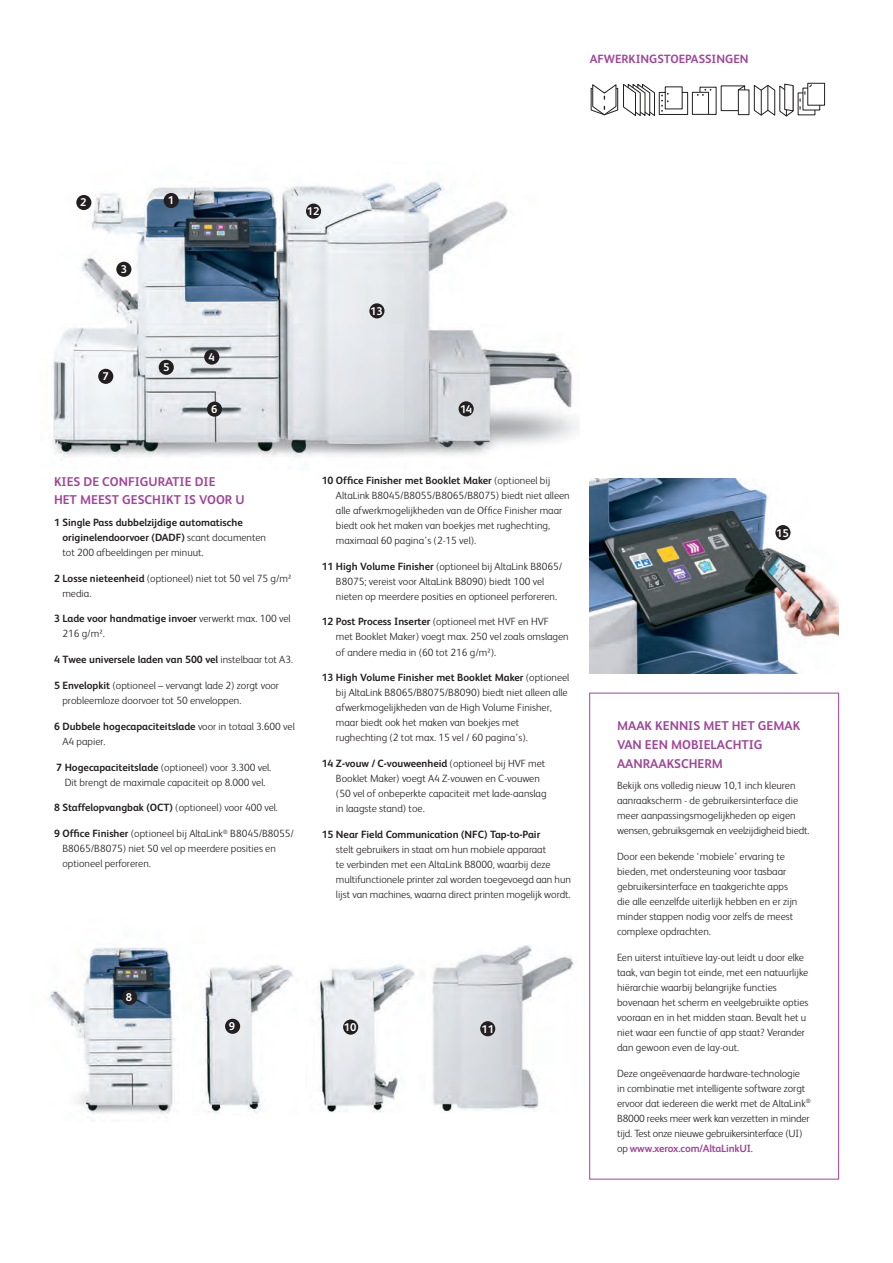
<style>
.page{position:relative;width:893px;height:1263px;background:#fff}
.page>*{position:absolute;margin:0;border:0;box-sizing:border-box;transform-origin:0 0}
.t1{font:700 12.75px/18.8px "Xerox Sans";color:#a14599}
.t2{font:700 12px "Xerox Sans";color:#a14599}
.t3{font:700 11.25px "Xerox Sans";color:#fff}
.t4{font:300 10.5px/15px "Xerox Sans";color:#231f20}
.t5{font:700 10.5px/15px "Xerox Sans";color:#231f20}
.s1{font-weight:300}
.s2{font-weight:700}
.s3{font-weight:700;color:#a14599}
</style>
<div class="page">
<img style="left:432px;top:945px;width:142px;height:167px">
<div style="left:480px;top:1021px;width:15px;height:15px;background:#231f20;border-radius:50%"></div>
<img style="left:319px;top:964px;width:107px;height:149px">
<div style="left:343px;top:1019px;width:15px;height:16px;background:#231f20;border-radius:50%"></div>
<img style="left:48px;top:947px;width:127px;height:175px">
<div style="left:122px;top:990px;width:15px;height:15px;background:#231f20;border-radius:50%"></div>
<img style="left:203px;top:965px;width:91px;height:149px">
<div style="left:225px;top:1019px;width:15px;height:15px;background:#231f20;border-radius:50%"></div>
<div style="left:589px;top:693px;width:250px;height:486px;border:1px solid #a14599"></div>
<img style="left:590px;top:479px;width:249px;height:194px">
<div style="left:775px;top:525px;width:15px;height:15px;background:#231f20;border-radius:50%"></div>
<img style="left:52px;top:181px;width:527px;height:279px">
<div style="left:164px;top:193px;width:15px;height:15px;background:#231f20;border-radius:50%"></div>
<div style="left:116px;top:262px;width:15px;height:15px;background:#231f20;border-radius:50%"></div>
<div style="left:204px;top:349px;width:15px;height:16px;background:#231f20;border-radius:50%"></div>
<div style="left:159px;top:360px;width:15px;height:15px;background:#231f20;border-radius:50%"></div>
<div style="left:98px;top:369px;width:15px;height:15px;background:#231f20;border-radius:50%"></div>
<div style="left:207px;top:402px;width:15px;height:15px;background:#231f20;border-radius:50%"></div>
<div style="left:306px;top:204px;width:15px;height:15px;background:#231f20;border-radius:50%"></div>
<div style="left:369px;top:303px;width:15px;height:15px;background:#231f20;border-radius:50%"></div>
<div style="left:76px;top:195px;width:15px;height:15px;background:#231f20;border-radius:50%"></div>
<div style="left:798px;top:93px;width:17px;height:22px;border:1px solid #231f20"></div>
<div style="left:803px;top:88px;width:17px;height:22px;background:#fff"></div>
<div style="left:802px;top:88px;width:18px;height:22px;border:1px solid #231f20"></div>
<div style="left:808px;top:83px;width:17px;height:22px;background:#fff"></div>
<div style="left:807px;top:83px;width:18px;height:23px;border:1px solid #231f20"></div>
<svg style="left:753px;top:83px;width:60px;height:34px"></svg>
<div style="left:721px;top:85px;width:24px;height:26px;border:1px solid #231f20"></div>
<div style="left:738px;top:90px;width:11px;height:25px;background:#fff"></div>
<div style="left:738px;top:89px;width:11px;height:26px;border:1px solid #231f20"></div>
<svg style="left:737px;top:85px;width:9px;height:6px"></svg>
<div style="left:692px;top:92px;width:17px;height:23px;border:1px solid #231f20"></div>
<svg style="left:697px;top:89px;width:14px;height:7px"></svg>
<svg style="left:590px;top:84px;width:98px;height:32px"></svg>
<div style="left:459px;top:401px;width:15px;height:15px;background:#231f20;border-radius:50%"></div>
<p class="t2" style="left:590px;top:51px;width:160px">AFWERKINGSTOEPASSINGEN</p>
<p class="t3" style="left:80px;top:195px;width:8px">2</p>
<p class="t3" style="left:121px;top:262px;width:8px">3</p>
<p class="t3" style="left:103px;top:369px;width:8px">7</p>
<p class="t3" style="left:168px;top:193px;width:8px">1</p>
<p class="t3" style="left:163px;top:360px;width:8px">5</p>
<p class="t3" style="left:209px;top:349px;width:8px">4</p>
<p class="t3" style="left:211px;top:401px;width:8px">6</p>
<p class="t3" style="left:307px;top:203px;width:14px">12</p>
<p class="t3" style="left:370px;top:303px;width:14px">13</p>
<p class="t3" style="left:460px;top:402px;width:14px">14</p>
<p class="t1" style="left:54px;top:471px;width:192px">KIES DE CONFIGURATIE DIE<br>HET MEEST GESCHIKT IS VOOR U</p>
<p class="t5" style="left:62px;top:514px;width:205px;text-indent:-8px">1 Single Pass dubbelzijdige automatische originelendoorvoer (DADF) <span class="s1">scant documenten tot 200 afbeeldingen per minuut.</span></p>
<p class="t4" style="left:62px;top:570px;width:230px;text-indent:-8px"><span class="s2">2 Losse nieteenheid</span> (optioneel) niet tot 50 vel 75 g/m² media.</p>
<p class="t4" style="left:62px;top:611px;width:230px;text-indent:-8px"><span class="s2">3 Lade voor handmatige invoer</span> verwerkt max. 100 vel<br>216 g/m².</p>
<p class="t5" style="left:54px;top:652px;width:241px">4 Twee universele laden van 500 vel <span class="s1">instelbaar tot A3.</span></p>
<p class="t4" style="left:62px;top:677px;width:218px;text-indent:-8px"><span class="s2">5 Envelopkit</span> (optioneel – vervangt lade 2) zorgt voor probleemloze doorvoer tot 50 enveloppen.</p>
<p class="t4" style="left:62px;top:718px;width:234px;text-indent:-8px"><span class="s2">6 Dubbele hogecapaciteitslade</span> voor in totaal 3.600 vel<br>A4 papier.</p>
<p class="t4" style="left:56px;top:759px;width:217px;text-align:center"><span class="s2">7 Hogecapaciteitslade</span> (optioneel) voor 3.300 vel.<br>Dit brengt de maximale capaciteit op 8.000 vel.</p>
<p class="t5" style="left:54px;top:800px;width:225px">8 Staffelopvangbak (OCT) <span class="s1">(optioneel) voor 400 vel.</span></p>
<p class="t4" style="left:62px;top:826px;width:233px;text-indent:-8px"><span class="s2">9 Office Finisher</span> (optioneel bij AltaLink<sup>®</sup> B8045/B8055/<br>B8065/B8075) niet 50 vel op meerdere posities en optioneel perforeren.</p>
<p class="t4" style="left:336px;top:472px;width:235px;text-indent:-14px"><span class="s2">10 Office Finisher met Booklet Maker</span> (optioneel bij AltaLink B8045/B8055/B8065/B8075) biedt niet alleen alle afwerkmogelijkheden van de Office Finisher maar biedt ook het maken van boekjes met rughechting, maximaal 60 pagina’s (2-15 vel).</p>
<p class="t4" style="left:336px;top:558px;width:228px;text-indent:-14px"><span class="s2">11 High Volume Finisher</span> (optioneel bij AltaLink B8065/<br>B8075; vereist voor AltaLink B8090) biedt 100 vel nieten op meerdere posities en optioneel perforeren.</p>
<p class="t4" style="left:336px;top:614px;width:234px;text-indent:-14px"><span class="s2">12 Post Process Inserter</span> (optioneel met HVF en HVF<br>met Booklet Maker) voegt max. 250 vel zoals omslagen of andere media in (60 tot 216 g/m²).</p>
<p class="t4" style="left:336px;top:670px;width:235px;text-indent:-14px"><span class="s2">13 High Volume Finisher met Booklet Maker</span> (optioneel bij AltaLink B8065/B8075/B8090) biedt niet alleen alle afwerkmogelijkheden van de High Volume Finisher, maar biedt ook het maken van boekjes met rughechting (2 tot max. 15 vel / 60 pagina’s).</p>
<p class="t4" style="left:336px;top:755px;width:212px;text-indent:-14px"><span class="s2">14 Z-vouw / C-vouweenheid</span> (optioneel bij HVF met Booklet Maker) voegt A4 Z-vouwen en C-vouwen (50 vel of onbeperkte capaciteit met lade-aanslag in laagste stand) toe.</p>
<p class="t5" style="left:322px;top:826px;width:220px">15 Near Field Communication (NFC) Tap-to-Pair</p>
<p class="t4" style="left:336px;top:841px;width:236px">stelt gebruikers in staat om hun mobiele apparaat<br>te verbinden met een AltaLink B8000, waarbij deze multifunctionele printer zal worden toegevoegd aan hun lijst van machines, waarna direct printen mogelijk wordt.</p>
<p class="t3" style="left:126px;top:990px;width:8px">8</p>
<p class="t3" style="left:229px;top:1019px;width:8px">9</p>
<p class="t3" style="left:344px;top:1019px;width:14px">10</p>
<p class="t3" style="left:481px;top:1021px;width:14px">11</p>
<p class="t3" style="left:776px;top:525px;width:14px">15</p>
<p class="t1" style="left:617px;top:716px;width:185px">MAAK KENNIS MET HET GEMAK<br>VAN EEN MOBIELACHTIG<br>AANRAAKSCHERM</p>
<p class="t4" style="left:617px;top:778px;width:194px">Bekijk ons volledig nieuw 10,1 inch kleuren aanraakscherm - de gebruikersinterface die meer aanpassingsmogelijkheden op eigen wensen, gebruiksgemak en veelzijdigheid biedt.</p>
<p class="t4" style="left:617px;top:848px;width:182px">Door een bekende ‘mobiele’ ervaring te bieden, met ondersteuning voor tasbaar gebruikersinterface en taakgerichte apps die alle eenzelfde uiterlijk hebben en er zijn minder stappen nodig voor zelfs de meest complexe opdrachten.</p>
<p class="t4" style="left:617px;top:949px;width:193px">Een uiterst intuïtieve lay-out leidt u door elke taak, van begin tot einde, met een natuurlijke hiërarchie waarbij belangrijke functies bovenaan het scherm en veelgebruikte opties vooraan en in het midden staan. Bevalt het u niet waar een functie of app staat? Verander dan gewoon even de lay-out.</p>
<p class="t4" style="left:617px;top:1065px;width:195px">Deze ongeëvenaarde hardware-technologie<br>in combinatie met intelligente software zorgt ervoor dat iedereen die werkt met de AltaLink<sup>® </sup>B8000 reeks meer werk kan verzetten in minder tijd. Test onze nieuwe gebruikersinterface (UI) op <span class="s3">www.xerox.com/AltaLinkUI</span>.</p>
</div>
